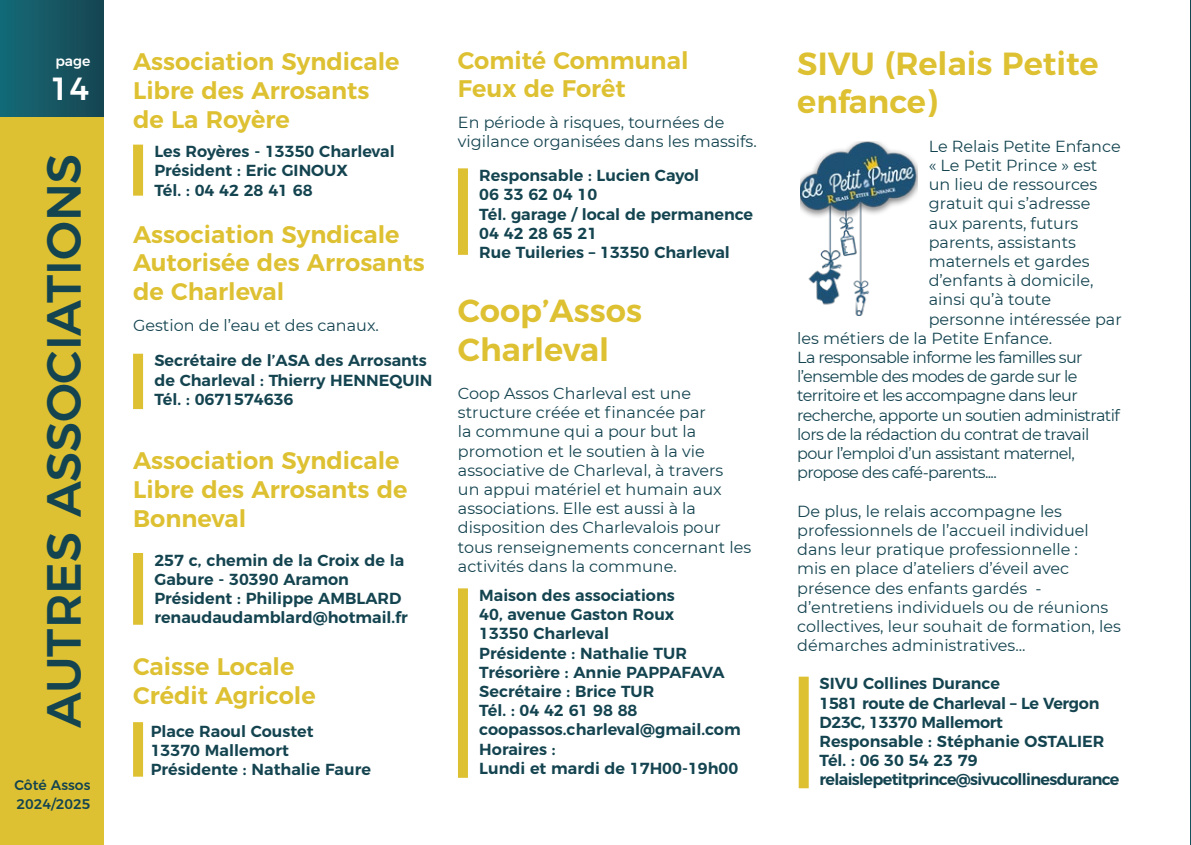
<style>
.page{position:relative;width:1191px;height:845px;background:#fff}
.page>*{position:absolute;margin:0;border:0;box-sizing:border-box;transform-origin:0 0}
.t1{font:500 48px "Montserrat";color:#144450}
.t2{font:600 32px/38.4px "Montserrat";color:#dec132}
.t3{font:500 32px "Montserrat";color:#fff}
.t4{font:600 24px/28.8px "Montserrat";color:#dec132}
.t5{font:16px/19.2px "Montserrat";color:#144450}
.t6{font:600 16px/19.2px "Montserrat";color:#144450}
.t7{font:16px/19.2px "Montserrat";letter-spacing:-.04em;color:#144450}
.t8{font:600 16px/19.2px "Montserrat";letter-spacing:-.02em;color:#144450}
.t9{font:600 16px "Montserrat";letter-spacing:-.04em;color:#144450}
.t10{font:500 14px "Montserrat";color:#144450}
.t11{font:500 14px "Montserrat";color:#fff}
</style>
<div class="page">
<hr style="left:1190px;top:0;width:1px;height:845px;background:#164a57">
<div style="left:0;top:0;width:103px;height:845px;background:#dec132"></div>
<div style="left:133px;top:145px;width:10px;height:51px;background:#dec132"></div>
<div style="left:133px;top:722px;width:10px;height:54px;background:#dec132"></div>
<div style="left:133px;top:354px;width:10px;height:55px;background:#dec132"></div>
<div style="left:133px;top:553px;width:10px;height:72px;background:#dec132"></div>
<div style="left:0;top:0;width:103px;height:116px;background:linear-gradient(to right,#156a77,#174551)"></div>
<div style="left:458px;top:168px;width:10px;height:87px;background:#dec132"></div>
<div style="left:458px;top:588px;width:10px;height:190px;background:#dec132"></div>
<div style="left:798px;top:676px;width:10px;height:112px;background:#dec132"></div>
<img style="left:800px;top:141px;width:117px;height:174px">
<p class="t11" style="left:55px;top:49px;width:37px">page</p>
<p class="t3" style="left:50px;top:63px;width:41px">14</p>
<p class="t1" style="left:25px;top:728px;width:576px;rotate:-90deg">AUTRES ASSOCIATIONS</p>
<p class="t10" style="left:14px;top:773px;width:78px">Côté Assos</p>
<p class="t10" style="left:17px;top:793px;width:75px">2024/2025</p>
<p class="t4" style="left:133px;top:45px;width:268px">Association Syndicale<br>Libre des Arrosants de La Royère</p>
<p class="t6" style="left:154px;top:141px;width:242px">Les Royères - 13350 Charleval</p>
<p class="t6" style="left:154px;top:160px;width:195px">Président : Eric GINOUX</p>
<p class="t6" style="left:154px;top:179px;width:160px">Tél. : 04 42 28 41 68</p>
<p class="t4" style="left:133px;top:218px;width:293px">Association Syndicale<br>Autorisée des Arrosants de Charleval</p>
<p class="t5" style="left:133px;top:315px;width:247px">Gestion de l’eau et des canaux.</p>
<p class="t6" style="left:154px;top:350px;width:279px">Secrétaire de l’ASA des Arrosants de Charleval : Thierry HENNEQUIN</p>
<p class="t6" style="left:154px;top:388px;width:140px">Tél. : 0671574636</p>
<p class="t4" style="left:133px;top:444px;width:276px">Association Syndicale<br>Libre des Arrosants de<br>Bonneval</p>
<p class="t6" style="left:154px;top:549px;width:251px">257 c, chemin de la Croix de la<br>Gabure - 30390 Aramon</p>
<p class="t6" style="left:154px;top:587px;width:248px">Président : Philippe AMBLARD</p>
<p class="t6" style="left:154px;top:607px;width:255px">renaudaudamblard@hotmail.fr</p>
<p class="t4" style="left:133px;top:650px;width:184px">Caisse Locale<br>Crédit Agricole</p>
<p class="t6" style="left:151px;top:720px;width:164px">Place Raoul Coustet<br>13370 Mallemort</p>
<p class="t6" style="left:151px;top:758px;width:222px">Présidente : Nathalie Faure</p>
<p class="t4" style="left:458px;top:44px;width:232px">Comité Communal<br>Feux de Forêt</p>
<p class="t5" style="left:458px;top:112px;width:300px">En période à risques, tournées de vigilance organisées dans les massifs.</p>
<p class="t6" style="left:479px;top:165px;width:221px">Responsable : Lucien Cayol<br>06 33 62 04 10</p>
<p class="t6" style="left:479px;top:203px;width:275px">Tél. garage / local de permanence<br>04 42 28 65 21</p>
<p class="t6" style="left:479px;top:241px;width:252px">Rue Tuileries – 13350 Charleval</p>
<p class="t2" style="left:458px;top:289px;width:186px">Coop’Assos<br>Charleval</p>
<p class="t5" style="left:458px;top:383px;width:295px">Coop Assos Charleval est une structure créée et financée par<br>la commune qui a pour but la promotion et le soutien à la vie associative de Charleval, à travers<br>un appui matériel et humain aux associations. Elle est aussi à la disposition des Charlevalois pour tous renseignements concernant les activités dans la commune.</p>
<p class="t6" style="left:479px;top:584px;width:197px;text-align:justify">Maison des associations 40, avenue Gaston Roux 13350 Charleval</p>
<p class="t6" style="left:479px;top:642px;width:209px">Présidente : Nathalie TUR</p>
<p class="t6" style="left:479px;top:661px;width:247px">Trésorière : Annie PAPPAFAVA</p>
<p class="t6" style="left:479px;top:680px;width:177px">Secrétaire : Brice TUR</p>
<p class="t6" style="left:479px;top:700px;width:160px">Tél. : 04 42 61 98 88</p>
<p class="t6" style="left:479px;top:719px;width:263px">coopassos.charleval@gmail.com</p>
<p class="t6" style="left:479px;top:738px;width:78px">Horaires :</p>
<p class="t6" style="left:479px;top:757px;width:260px">Lundi et mardi de 17H00-19h00</p>
<p class="t2" style="left:797px;top:42px;width:303px">SIVU (Relais Petite enfance)</p>
<p class="t5" style="left:928px;top:136px;width:193px">Le Relais Petite Enfance</p>
<p class="t5" style="left:928px;top:155px;width:170px">« Le Petit Prince » est</p>
<p class="t5" style="left:928px;top:174px;width:170px">un lieu de ressources</p>
<p class="t5" style="left:928px;top:193px;width:163px">gratuit qui s’adresse</p>
<p class="t5" style="left:928px;top:213px;width:151px">aux parents, futurs</p>
<p class="t5" style="left:928px;top:232px;width:149px">parents, assistants</p>
<p class="t5" style="left:928px;top:251px;width:162px">maternels et gardes</p>
<p class="t5" style="left:928px;top:270px;width:166px">d’enfants à domicile,</p>
<p class="t5" style="left:928px;top:289px;width:124px">ainsi qu’à toute</p>
<p class="t5" style="left:928px;top:309px;width:194px">personne intéressée par</p>
<p class="t5" style="left:797px;top:328px;width:256px">les métiers de la Petite Enfance.</p>
<p class="t7" style="left:797px;top:347px;width:324px">La responsable informe les familles sur l’ensemble des modes de garde sur le territoire et les accompagne dans leur recherche, apporte un soutien administratif lors de la rédaction du contrat de travail pour l’emploi d’un assistant maternel, propose des café-parents....</p>
<p class="t5" style="left:797px;top:501px;width:325px">De plus, le relais accompagne les professionnels de l’accueil individuel dans leur pratique professionnelle :<br>mis en place d’ateliers d’éveil avec présence des enfants gardés - d’entretiens individuels ou de réunions collectives, leur souhait de formation, les démarches administratives...</p>
<p class="t6" style="left:819px;top:673px;width:182px">SIVU Collines Durance</p>
<p class="t8" style="left:819px;top:692px;width:281px">1581 route de Charleval – Le Vergon<br>D23C, 13370 Mallemort</p>
<p class="t6" style="left:819px;top:730px;width:286px">Responsable : Stéphanie OSTALIER</p>
<p class="t6" style="left:819px;top:749px;width:160px">Tél. : 06 30 54 23 79</p>
<p class="t9" style="left:819px;top:766px;width:301px">relaislepetitprince@sivucollinesdurance</p>
</div>
